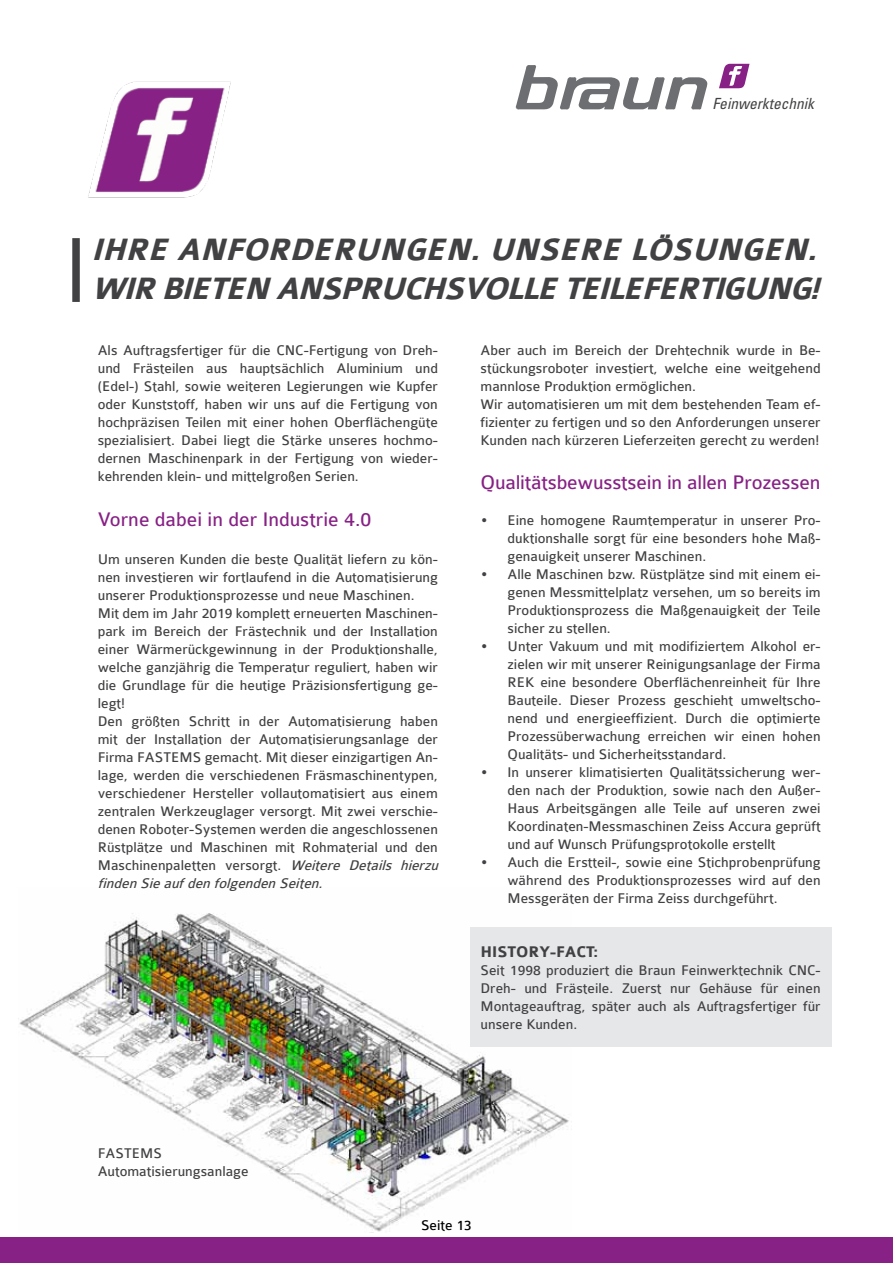
<style>
.page{position:relative;width:893px;height:1263px;background:#fff}
.page>*{position:absolute;margin:0;border:0;box-sizing:border-box;transform-origin:0 0}
.t1{font:italic 700 33px/39.6px "Colaborate";color:#414042}
.t2{font:21px "Colaborate";letter-spacing:-.01em;color:#872185}
.t3{font:700 16.5px "Colaborate";color:#414042}
.t4{font:italic condensed 15.3px "Univers LT Std";color:#414042}
.t5{font:15px/18px "Colaborate";color:#414042;text-align:justify}
.t6{font:15px "Colaborate";color:#000}
.s1{font-style:italic}
</style>
<div class="page">
<img style="left:18px;top:913px;width:553px;height:319px">
<div style="left:0;top:1237px;width:893px;height:26px;background:#872185"></div>
<svg style="left:516px;top:65px;width:191px;height:45px"></svg>
<svg style="left:719px;top:64px;width:30px;height:24px"></svg>
<div style="left:72px;top:238px;width:8px;height:64px;background:#414042"></div>
<img style="left:88px;top:81px;width:143px;height:117px">
<div style="left:470px;top:927px;width:361px;height:119px;background:#e6e7e8"></div>
<p class="t4" style="left:712px;top:94px;width:103px">Feinwerktechnik</p>
<h1 class="t1" style="left:91px;top:231px;width:739px">IHRE ANFORDERUNGEN.UNSERE LÖSUNGEN.<br>WIR BIETEN ANSPRUCHSVOLLETEILEFERTIGUNG!</h1>
<p class="t5" style="left:98px;top:342px;width:342px">Als Auftragsfertiger für die CNC-Fertigung von Dreh&shy;und Frästeilen aus hauptsächlich Aluminium und (Edel-) Stahl, sowie weiteren Legierungen wie Kupfer oder Kunststoff, haben wir uns auf die Fertigung von hochpräzisen Teilen mit einer hohen Oberflächengüte spezialisiert. Dabei liegt die Stärke unseres hochmo&shy;dernen Maschinenpark in der Fertigung von wieder&shy;kehrenden klein- und mittelgroßen Serien.</p>
<h2 class="t2" style="left:98px;top:509px;width:275px">Vorne dabei in der Industrie 4.0</h2>
<p class="t5" style="left:98px;top:551px;width:346px;text-align:left">Um unseren Kunden die beste Qualität liefern zu kön&shy;nen investieren wir fortlaufend in die Automatisierung unserer Produktionsprozesse und neue Maschinen.<br>Mit dem im Jahr 2019 komplett erneuerten Maschinen&shy;park im Bereich der Frästechnik und der Installation einer Wärmerückgewinnung in der Produktionshalle, welche ganzjährig die Temperatur reguliert, haben wir die Grundlage für die heutige Präzisionsfertigung ge&shy;legt!<br>Den größten Schritt in der Automatisierung haben mit der Installation der Automatisierungsanlage der Firma FASTEMS gemacht. Mit dieser einzigartigen An&shy;lage, werden die verschiedenen Fräsmaschinentypen, verschiedener Hersteller vollautomatisiert aus einem zentralen Werkzeuglager versorgt. Mit zwei verschie&shy;denen Roboter-Systemen werden die angeschlossenen Rüstplätze und Maschinen mit Rohmaterial und den Maschinenpaletten versorgt. <span class="s1">Weitere Details hierzu findenSieaufdenfolgendenSeiten.</span></p>
<p class="t5" style="left:480px;top:342px;width:342px;text-align:left">Aber auch im Bereich der Drehtechnik wurde in Be&shy;stückungsroboter investiert, welche eine weitgehend mannlose Produktion ermöglichen.<br>Wir automatisieren um mit dem bestehenden Team ef&shy;fizienter zu fertigen und so den Anforderungen unserer Kunden nach kürzeren Lieferzeiten gerecht zu werden!</p>
<h2 class="t2" style="left:480px;top:471px;width:341px">Qualitätsbewusstsein in allen Prozessen</h2>
<p class="t5" style="left:507px;top:511px;width:315px;text-indent:-27px">• Eine homogene Raumtemperatur in unserer Pro&shy;duktionshalle sorgt für eine besonders hohe Maß&shy;genauigkeit unserer Maschinen.</p>
<p class="t5" style="left:507px;top:565px;width:315px;text-indent:-27px">• Alle Maschinen bzw. Rüstplätze sind mit einem ei&shy;genen Messmittelplatz versehen, um so bereits im Produktionsprozess die Maßgenauigkeit der Teile sicher zu stellen.</p>
<p class="t5" style="left:507px;top:637px;width:315px;text-indent:-27px">• Unter Vakuum und mit modifiziertem Alkohol er&shy;zielen wir mit unserer Reinigungsanlage der Firma REK eine besondere Oberflächenreinheit für Ihre Bauteile. Dieser Prozess geschieht umweltscho&shy;nend und energieeffizient. Durch die optimierte Prozessüberwachung erreichen wir einen hohen Qualitäts- und Sicherheitsstandard.</p>
<p class="t5" style="left:507px;top:763px;width:315px;text-indent:-27px">• In unserer klimatisierten Qualitätssicherung wer&shy;den nach der Produktion, sowie nach den Außer-Haus Arbeitsgängen alle Teile auf unseren zwei Koordinaten-Messmaschinen Zeiss Accura geprüft und auf Wunsch Prüfungsprotokolle erstellt</p>
<p class="t5" style="left:507px;top:853px;width:315px;text-indent:-27px">• Auch die Erstteil-, sowie eine Stichprobenprüfung während des Produktionsprozesses wird auf den Messgeräten der Firma Zeiss durchgeführt.</p>
<p class="t3" style="left:480px;top:943px;width:119px">HISTORY-FACT:</p>
<p class="t5" style="left:480px;top:961px;width:342px">Seit 1998 produziert die Braun Feinwerktechnik CNC-Dreh- und Frästeile. Zuerst nur Gehäuse für einen Montageauftrag, später auch als Auftragsfertiger für unsere Kunden.</p>
<p class="t5" style="left:98px;top:1144px;width:152px">FASTEMS<br>Automatisierungsanlage</p>
<p class="t6" style="left:421px;top:1218px;width:52px">Seite 13</p>
</div>
